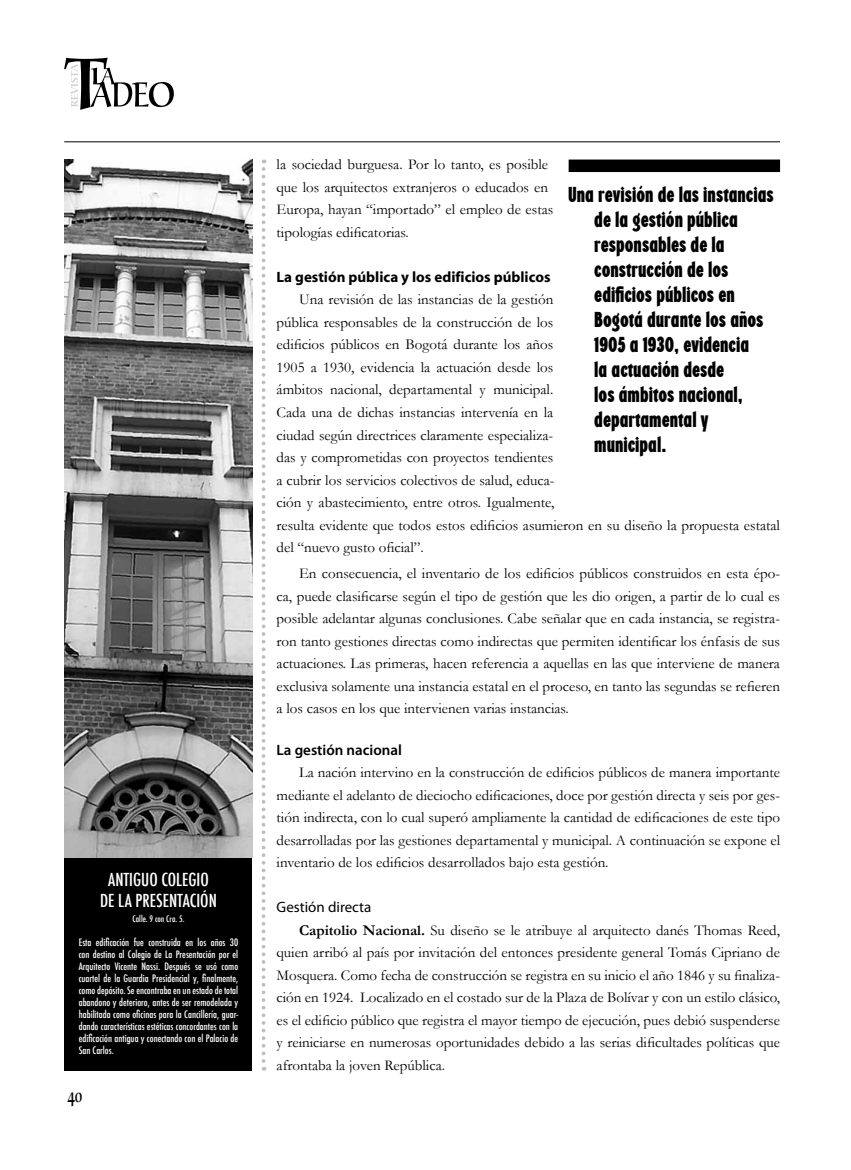
<style>
.page{position:relative;width:851px;height:1170px;background:#fff}
.page>*{position:absolute;margin:0;border:0;box-sizing:border-box;transform-origin:0 0}
.t1{font:22.5px/25px "Regatta Condensed Let Plain";color:#000}
.t2{font:20px "URW Alcuin SCT";color:#000;scale:.7 1}
.t3{font:500 condensed 17.5px/21px "Futura";color:#fff;text-align:center}
.t4{font:15px/22.5px "Garamond";color:#000;text-align:justify}
.t5{font:700 15px "Myriad";color:#000}
.t6{font:600 15px "Myriad Pro";color:#000}
.t7{font:15px "Myriad Pro";color:#000}
.t8{font:500 condensed 10px/12px "Futura";color:#fff;text-align:justify}
.t9{font:500 condensed 8.75px "Futura";color:#fff}
.s1{font-weight:700}
</style>
<div class="page">
<svg style="left:64px;top:58px;width:110px;height:52px"></svg>
<hr style="left:64px;top:141px;width:716px;height:1px;background:#000">
<svg style="left:261px;top:169px;width:4px;height:901px"></svg>
<div style="left:568px;top:159px;width:212px;height:13px;background:#000"></div>
<div style="left:64px;top:857px;width:188px;height:213px;background:#000"></div>
<img style="left:64px;top:159px;width:188px;height:698px">
<p class="t3" style="left:100px;top:869px;width:118px">Antiguo Colegio de la Presentación</p>
<p class="t9" style="left:132px;top:913px;width:54px">Calle. 9 con Cra. 5.</p>
<p class="t8" style="left:79px;top:936px;width:161px">Esta edificación fue construida en los años 30 con destino al Colegio de La Presentación por el Arquitecto Vicente Nassi. Después se usó como cuartel de la Guardia Presidencial y, finalmente, como depósito. Se encontraba en un estado de total abandono y deterioro, antes de ser remodelada y habilitada como oficinas para la Cancillería, guar&shy;dando características estéticas concordantes con la edificación antigua y conectando con el Palacio de San Carlos.</p>
<h2 class="t2" style="left:67px;top:1083px;width:23px">40</h2>
<p class="t4" style="left:276px;top:153px;width:278px;text-align:left">la sociedad burguesa. Por lo tanto, es posible que los arquitectos extranjeros o educados en Europa, hayan “importado” el empleo de estas tipologías edificatorias.</p>
<p class="t5" style="left:276px;top:269px;width:275px">La gestión pública y los edificios públicos</p>
<p class="t4" style="left:276px;top:288px;width:505px;text-align:left;text-indent:22px">Una revisión de las instancias de la gestión<br>pública responsables de la construcción de los<br>edificios públicos en Bogotá durante los años<br>1905 a 1930, evidencia la actuación desde los<br>ámbitos nacional, departamental y municipal.<br>Cada una de dichas instancias intervenía en la<br>ciudad según directrices claramente especializa-<br>das y comprometidas con proyectos tendientes<br>a cubrir los servicios colectivos de salud, educa-<br>ción y abastecimiento, entre otros. Igualmente,<br>resulta evidente que todos estos edificios asumieron en su diseño la propuesta estatal del “nuevo gusto oficial”.</p>
<p class="t4" style="left:276px;top:562px;width:505px;text-indent:22px">En consecuencia, el inventario de los edificios públicos construidos en esta épo&shy;ca, puede clasificarse según el tipo de gestión que les dio origen, a partir de lo cual es posible adelantar algunas conclusiones. Cabe señalar que en cada instancia, se registra&shy;ron tanto gestiones directas como indirectas que permiten identificar los énfasis de sus actuaciones. Las primeras, hacen referencia a aquellas en las que interviene de manera exclusiva solamente una instancia estatal en el proceso, en tanto las segundas se refieren a los casos en los que intervienen varias instancias.</p>
<p class="t6" style="left:276px;top:740px;width:127px">La gestión nacional</p>
<p class="t4" style="left:276px;top:761px;width:505px;text-indent:22px">La nación intervino en la construcción de edificios públicos de manera importante mediante el adelanto de dieciocho edificaciones, doce por gestión directa y seis por ges&shy;tión indirecta, con lo cual superó ampliamente la cantidad de edificaciones de este tipo desarrolladas por las gestiones departamental y municipal. A continuación se expone el inventario de los edificios desarrollados bajo esta gestión.</p>
<p class="t7" style="left:276px;top:897px;width:96px">Gestión directa</p>
<p class="t4" style="left:276px;top:918px;width:505px;text-indent:22px"><span class="s1">Capitolio Nacional.</span> Su diseño se le atribuye al arquitecto danés Thomas Reed, quien arribó al país por invitación del entonces presidente general Tomás Cipriano de Mosquera. Como fecha de construcción se registra en su inicio el año 1846 y su finaliza&shy;ción en 1924. Localizado en el costado sur de la Plaza de Bolívar y con un estilo clásico, es el edificio público que registra el mayor tiempo de ejecución, pues debió suspenderse y reiniciarse en numerosas oportunidades debido a las serias dificultades políticas que afrontaba la joven República.</p>
<h1 class="t1" style="left:594px;top:182px;width:181px;text-indent:-26px">Una revisión de las instancias de la gestión pública responsables de la construcción de los edificios públicos en<br>Bogotá durante los años<br>1905 a 1930, evidencia<br>la actuación desde<br>los ámbitos nacional, departamental y municipal.</h1>
</div>
